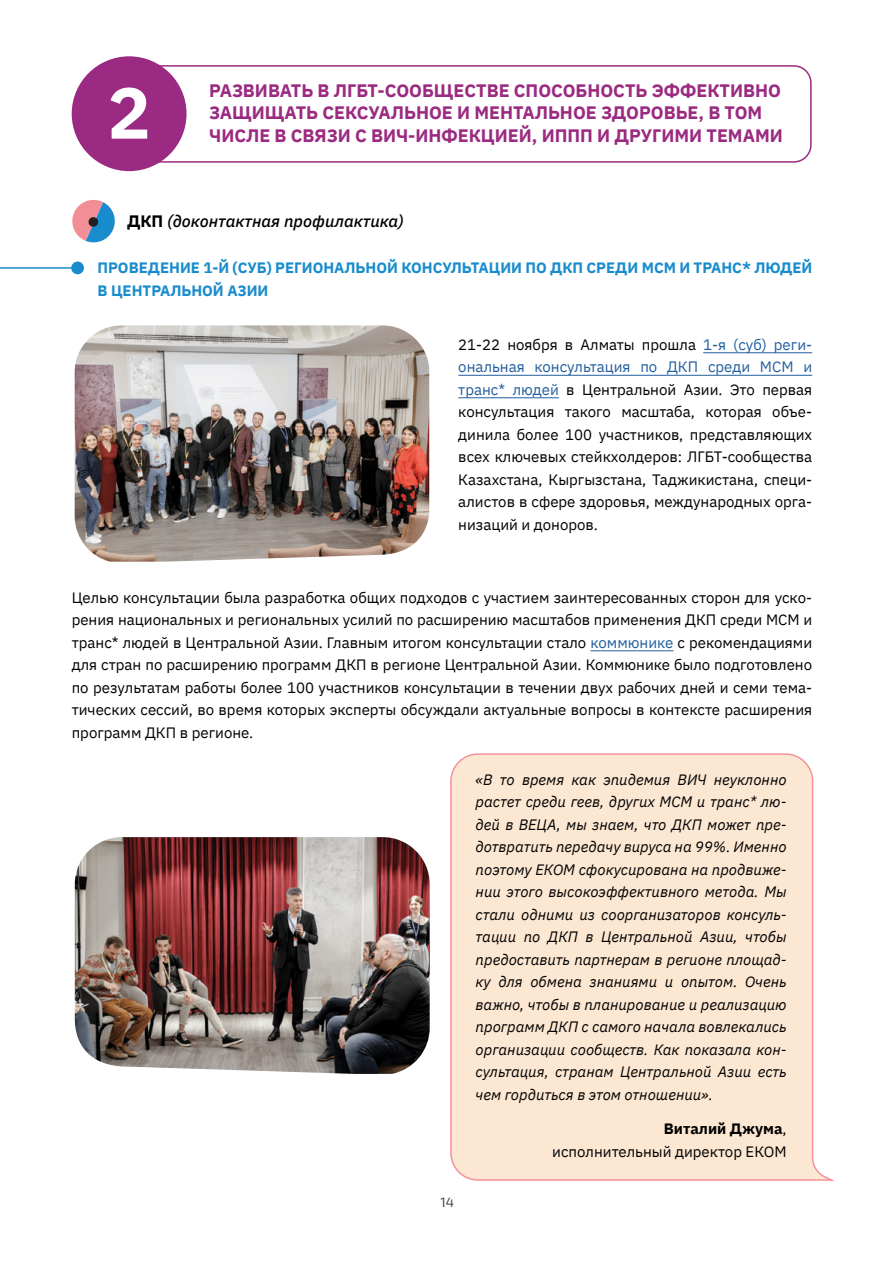
<style>
.page{position:relative;width:893px;height:1263px;background:#fff}
.page>*{position:absolute;margin:0;border:0;box-sizing:border-box;transform-origin:0 0}
.t1{font:700 72px "IBM Plex Sans";color:#fff}
.t2{font:700 18px/22.5px "IBM Plex Sans";color:#9b2a81}
.t3{font:italic 500 16.5px "IBM Plex Sans";color:#000}
.t4{font:15px/22.5px "IBM Plex Sans";color:#000;text-align:justify}
.t5{font:italic 15px/22.5px "IBM Plex Sans";color:#000;text-align:justify}
.t6{font:700 15px/22.5px "IBM Plex Sans";color:#188ccc}
.t7{font:13.5px "Exo 2";color:#474848}
.s1{font-weight:700;font-style:normal}
.s2{color:#215e9e}
.s3{font-weight:700}
</style>
<div class="page">
<svg style="left:450px;top:753px;width:385px;height:428px;background:#fbe7d3"></svg>
<hr style="left:703px;top:352px;width:109px;height:1px;background:#215e9e">
<hr style="left:458px;top:375px;width:354px;height:1px;background:#215e9e">
<hr style="left:458px;top:397px;width:101px;height:1px;background:#215e9e">
<hr style="left:590px;top:650px;width:83px;height:1px;background:#215e9e">
<div style="left:128px;top:65px;width:684px;height:98px;border:2px solid #9b2a81;border-radius:17px"></div>
<div style="left:72px;top:56px;width:115px;height:115px;background:#9a2a82;border-radius:50%"></div>
<svg style="left:72px;top:199px;width:43px;height:44px"></svg>
<div style="left:71px;top:261px;width:13px;height:13px;background:#188ccc;border-radius:50%"></div>
<hr style="left:0;top:267px;width:78px;height:2px;background:#188ccc">
<img style="left:75px;top:325px;width:354px;height:237px">
<img style="left:75px;top:837px;width:355px;height:237px">
<h1 class="t1" style="left:108px;top:56px;width:45px">2</h1>
<p class="t2" style="left:209px;top:78px;width:575px">РАЗВИВАТЬ В ЛГБТ-СООБЩЕСТВЕ СПОСОБНОСТЬ ЭФФЕКТИВНО<br>ЗАЩИЩАТЬ СЕКСУАЛЬНОЕ И МЕНТАЛЬНОЕ ЗДОРОВЬЕ, В ТОМ<br>ЧИСЛЕ В СВЯЗИ С ВИЧ-ИНФЕКЦИЕЙ, ИППП И ДРУГИМИ ТЕМАМИ</p>
<p class="t3" style="left:127px;top:208px;width:278px"><span class="s1">ДКП</span> (доконтактная профилактика)</p>
<p class="t6" style="left:98px;top:255px;width:716px">ПРОВЕДЕНИЕ 1-Й (СУБ) РЕГИОНАЛЬНОЙ КОНСУЛЬТАЦИИ ПО ДКП СРЕДИ МСМ И ТРАНС* ЛЮДЕЙ<br>В ЦЕНТРАЛЬНОЙ АЗИИ</p>
<p class="t4" style="left:458px;top:332px;width:355px">21-22 ноября в Алматы прошла <span class="s2">1-я (суб) реги&shy;ональная консультация по ДКП среди МСМ и транс* людей</span> в Центральной Азии. Это первая консультация такого масштаба, которая объе&shy;динила более 100 участников, представляющих всех ключевых стейкхолдеров: ЛГБТ-сообщества Казахстана, Кыргызстана, Таджикистана, специ&shy;алистов в сфере здоровья, международных орга&shy;низаций и доноров.</p>
<p class="t4" style="left:72px;top:585px;width:742px">Целью консультации была разработка общих подходов с участием заинтересованных сторон для уско&shy;рения национальных и региональных усилий по расширению масштабов применения ДКП среди МСМ и транс* людей в Центральной Азии. Главным итогом консультации стало <span class="s2">коммюнике</span> с рекомендациями для стран по расширению программ ДКП в регионе Центральной Азии. Коммюнике было подготовлено по результатам работы более 100 участников консультации в течении двух рабочих дней и семи тема&shy;тических сессий, во время которых эксперты обсуждали актуальные вопросы в контексте расширения программ ДКП в регионе.</p>
<p class="t5" style="left:476px;top:767px;width:313px">«В то время как эпидемия ВИЧ неуклонно растет среди геев, других МСМ и транс* лю&shy;дей в ВЕЦА, мы знаем, что ДКП может пре&shy;дотвратить передачу вируса на 99%. Именно поэтому ЕКОМ сфокусирована на продвиже&shy;нии этого высокоэффективного метода. Мы стали одними из соорганизаторов консуль&shy;тации по ДКП в Центральной Азии, чтобы предоставить партнерам в регионе площад&shy;ку для обмена знаниями и опытом. Очень важно, чтобы в планирование и реализацию программ ДКП с самого начала вовлекались организации сообществ. Как показала кон&shy;сультация, странам Центральной Азии есть чем гордиться в этом отношении».</p>
<p class="t4" style="left:552px;top:1116px;width:236px;text-align:right"><span class="s3">Виталий Джума</span>, исполнительный директор ЕКОМ</p>
<p class="t7" style="left:440px;top:1194px;width:15px">14</p>
</div>
